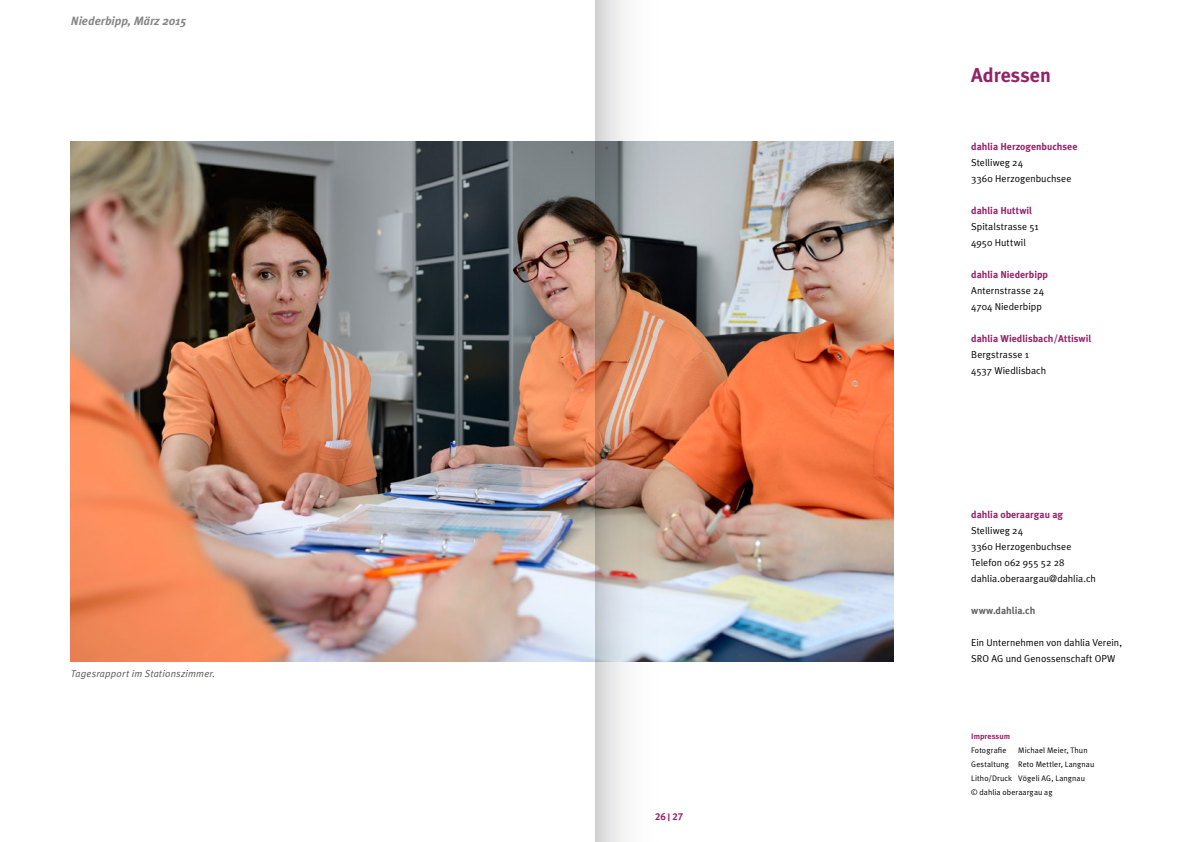
<style>
.page{position:relative;width:1191px;height:842px;background:#fff}
.page>*{position:absolute;margin:0;border:0;box-sizing:border-box;transform-origin:0 0}
.t1{font:700 20px "Meta Plus";color:#952269}
.t2{font:italic 700 12px "Meta Plus";color:#878787}
.t3{font:10px/16px "Meta Plus Normal";letter-spacing:.005em;color:#000}
.t4{font:700 10px "Meta Plus";color:#952269}
.t5{font:italic 10px "Meta Plus Normal";letter-spacing:.02em;color:#575756}
.t6{font:700 10px "Meta Plus";letter-spacing:-.005em;color:#646363}
.t7{font:10px "Meta Plus Bold Caps";color:#952269}
.t8{font:8px/14px "Meta Plus Normal";letter-spacing:.015em;color:#000}
.t9{font:700 8px "Meta Plus";letter-spacing:.01em;color:#952269}
</style>
<div class="page">
<img style="left:71px;top:142px;width:822px;height:520px">
<img style="left:595px;top:0;width:85px;height:842px">
<p class="t2" style="left:71px;top:14px;width:117px">Niederbipp, März 2015</p>
<p class="t5" style="left:71px;top:668px;width:146px">Tagesrapport im Stationszimmer.</p>
<p class="t7" style="left:655px;top:811px;width:29px">26| 27</p>
<h1 class="t1" style="left:971px;top:64px;width:81px">Adressen</h1>
<p class="t4" style="left:971px;top:140px;width:108px">dahlia Herzogenbuchsee</p>
<p class="t3" style="left:971px;top:154px;width:102px">Stelliweg 24<br>3360 Herzogenbuchsee</p>
<p class="t4" style="left:971px;top:204px;width:63px">dahlia Huttwil</p>
<p class="t3" style="left:971px;top:218px;width:69px">Spitalstrasse 51<br>4950 Huttwil</p>
<p class="t4" style="left:971px;top:268px;width:78px">dahlia Niederbipp</p>
<p class="t3" style="left:971px;top:282px;width:74px">Anternstrasse 24<br>4704 Niederbipp</p>
<p class="t4" style="left:971px;top:332px;width:122px">dahlia Wiedlisbach/Attiswil</p>
<p class="t3" style="left:971px;top:346px;width:76px">Bergstrasse 1<br>4537 Wiedlisbach</p>
<p class="t4" style="left:971px;top:508px;width:93px">dahlia oberaargau ag</p>
<p class="t3" style="left:971px;top:522px;width:126px">Stelliweg 24<br>3360 Herzogenbuchsee<br>Telefon 062 955 52 28 dahlia.oberaargau@dahlia.ch</p>
<p class="t6" style="left:971px;top:604px;width:65px">www.dahlia.ch</p>
<p class="t3" style="left:971px;top:634px;width:152px">Ein Unternehmen von dahlia Verein,<br>SRO AG und Genossenschaft OPW</p>
<p class="t9" style="left:971px;top:731px;width:40px">Impressum</p>
<p class="t8" style="left:971px;top:743px;width:37px">Fotografie</p>
<p class="t8" style="left:971px;top:743px;width:125px;text-indent:47px">Michael Meier, Thun<br>Gestaltung Reto Mettler, Langnau<br>Litho/Druck Vögeli AG, Langnau<br>© dahlia oberaargau ag</p>
</div>
